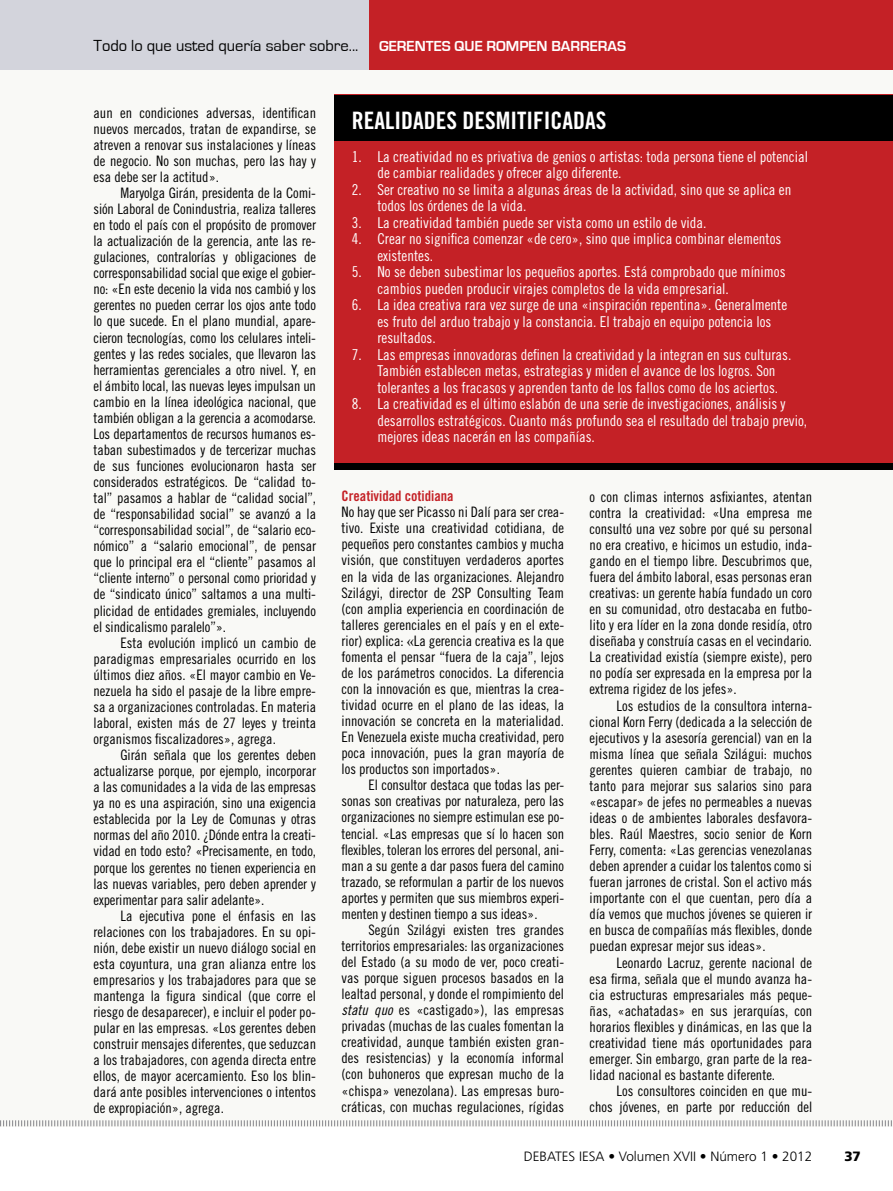
<style>
.page{position:relative;width:893px;height:1191px;background:#fff}
.page>*{position:absolute;margin:0;border:0;box-sizing:border-box;transform-origin:0 0}
.t1{font:24px "Trade Gothic Bold Cond Twenty";color:#fff}
.t2{font:16.5px "Eurostile";color:#000}
.t3{font:15px/16.5px "Trade Gothic Cond Eighteen";color:#fff}
.t4{font:700 15px "Eurostile";color:#fff}
.t5{font:14.4px/16px "Trade Gothic Cond Eighteen";color:#000;text-align:justify}
.t6{font:14.4px "Trade Gothic Bold Cond Twenty";color:#c42126}
.t7{font:300 13.5px "Frutiger";color:#000}
.t8{font:900 13.5px "Frutiger";color:#000}
.s1{font-family:"Times New Roman"}
.s2{font-family:"Trade Gothic Cond Eighteen Obl"}
</style>
<div class="page">
<div style="left:0;top:0;width:893px;height:1126px;background:#f9f9f6"></div>
<div style="left:0;top:0;width:893px;height:69px;background:#d3d4dc"></div>
<div style="left:369px;top:0;width:524px;height:69px;background:#c42126"></div>
<svg style="left:0;top:1120px;width:892px;height:7px"></svg>
<div style="left:335px;top:95px;width:558px;height:374px;background:#c42126"></div>
<div style="left:335px;top:95px;width:558px;height:45px;background:#000"></div>
<div style="left:335px;top:463px;width:558px;height:6px;background:#000"></div>
<p class="t2" style="left:94px;top:37px;width:266px">Todo lo que usted quería saber sobre...</p>
<p class="t4" style="left:379px;top:38px;width:248px">GERENTES QUE ROMPEN BARRERAS</p>
<p class="t5" style="left:94px;top:104px;width:224px">aun en condiciones adversas, identifican nuevos mercados, tratan de expandirse, se atreven a renovar sus instalaciones y líneas de negocio. No son muchas, pero las hay y esa debe ser la actitud».</p>
<p class="t5" style="left:94px;top:185px;width:224px;text-indent:27px">Maryolga Girán, presidenta de la Comi&shy;sión Laboral de Conindustria, realiza talleres en todo el país con el propósito de promover la actualización de la gerencia, ante las re&shy;gulaciones, contralorías y obligaciones de corresponsabilidad social que exige el gobier&shy;no: «En este decenio la vida nos cambió y los gerentes no pueden cerrar los ojos ante todo lo que sucede. En el plano mundial, apare&shy;cieron tecnologías, como los celulares inteli&shy;gentes y las redes sociales, que llevaron las herramientas gerenciales a otro nivel. Y, en el ámbito local, las nuevas leyes impulsan un cambio en la línea ideológica nacional, que también obligan a la gerencia a acomodarse.<br>Los departamentos de recursos humanos es&shy;taban subestimados y de tercerizar muchas de sus funciones evolucionaron hasta ser considerados estratégicos. De “calidad to&shy;tal” pasamos a hablar de “calidad social”, de “responsabilidad social” se avanzó a la “corresponsabilidad social”, de “salario eco&shy;nómico” a “salario emocional”, de pensar que lo principal era el “cliente” pasamos al “cliente interno” o personal como prioridad y de “sindicato único” saltamos a una multi&shy;plicidad de entidades gremiales, incluyendo el sindicalismo paralelo”».</p>
<p class="t5" style="left:94px;top:634px;width:224px;text-indent:27px">Esta evolución implicó un cambio de paradigmas empresariales ocurrido en los últimos diez años. «El mayor cambio en Ve&shy;nezuela ha sido el pasaje de la libre empre&shy;sa a organizaciones controladas. En materia laboral, existen más de 27 leyes y treinta organismos fiscalizadores», agrega.</p>
<p class="t5" style="left:94px;top:747px;width:224px;text-indent:27px">Girán señala que los gerentes deben actualizarse porque, por ejemplo, incorporar a las comunidades a la vida de las empresas ya no es una aspiración, sino una exigencia establecida por la Ley de Comunas y otras normas del año 2010. ¿Dónde entra la creati&shy;vidad en todo esto? «Precisamente, en todo, porque los gerentes no tienen experiencia en las nuevas variables, pero deben aprender y experimentar para salir adelante».</p>
<p class="t5" style="left:94px;top:907px;width:224px;text-indent:27px">La ejecutiva pone el énfasis en las relaciones con los trabajadores. En su opi&shy;nión, debe existir un nuevo diálogo social en esta coyuntura, una gran alianza entre los empresarios y los trabajadores para que se mantenga la figura sindical (que corre el riesgo de desaparecer), e incluir el poder po&shy;pular en las empresas. «Los gerentes deben construir mensajes diferentes, que seduzcan a los trabajadores, con agenda directa entre ellos, de mayor acercamiento. Eso los blin&shy;dará ante posibles intervenciones o intentos de expropiación», agrega.</p>
<h1 class="t1" style="left:352px;top:106px;width:256px">REALIDADES DESMITIFICADAS</h1>
<p class="t3" style="left:377px;top:148px;width:432px;text-indent:-26px">1. La creatividad no es privativa de genios o artistas: toda persona tiene el potencial de cambiar realidades y ofrecer algo diferente.</p>
<p class="t3" style="left:377px;top:181px;width:415px;text-indent:-26px">2. Ser creativo no se limita a algunas áreas de la actividad, sino que se aplica en todos los órdenes de la vida.</p>
<p class="t3" style="left:352px;top:214px;width:356px">3. La creatividad también puede ser vista como un estilo de vida.</p>
<p class="t3" style="left:377px;top:230px;width:406px;text-indent:-26px">4. Crear no significa comenzar «de cero», sino que implica combinar elementos existentes.</p>
<p class="t3" style="left:377px;top:263px;width:410px;text-indent:-26px">5. No se deben subestimar los pequeños aportes. Está comprobado que mínimos cambios pueden producir virajes completos de la vida empresarial.</p>
<p class="t3" style="left:377px;top:296px;width:411px;text-indent:-26px">6. La idea creativa rara vez surge de una «inspiración repentina». Generalmente es fruto del arduo trabajo y la constancia. El trabajo en equipo potencia los resultados.</p>
<p class="t3" style="left:377px;top:346px;width:415px;text-indent:-26px">7. Las empresas innovadoras definen la creatividad y la integran en sus culturas.<br>También establecen metas, estrategias y miden el avance de los logros. Son tolerantes a los fracasos y aprenden tanto de los fallos como de los aciertos.</p>
<p class="t3" style="left:377px;top:395px;width:431px;text-indent:-26px">8. La creatividad es el último eslabón de una serie de investigaciones, análisis y desarrollos estratégicos. Cuanto más profundo sea el resultado del trabajo previo, mejores ideas nacerán en las compañías.</p>
<p class="t6" style="left:342px;top:487px;width:113px">CREATIVIDAD COTIDIANA</p>
<p class="t5" style="left:342px;top:504px;width:224px">No hay que ser Picasso ni Dalí para ser crea&shy;tivo. Existe una creatividad cotidiana, de pequeños pero constantes cambios y mucha visión, que constituyen verdaderos aportes en la vida de las organizaciones. Alejandro Szilágyi, director de 2SP Consulting Team (con amplia experiencia en coordinación de talleres gerenciales en el país y en el exte&shy;rior) explica: <span class="s1">«</span>La gerencia creativa es la que fomenta el pensar “fuera de la caja”, lejos de los parámetros conocidos. La diferencia con la innovación es que, mientras la crea&shy;tividad ocurre en el plano de las ideas, la innovación se concreta en la materialidad.<br>En Venezuela existe mucha creatividad, pero poca innovación, pues la gran mayoría de los productos son importados».</p>
<p class="t5" style="left:342px;top:777px;width:224px;text-indent:27px">El consultor destaca que todas las per&shy;sonas son creativas por naturaleza, pero las organizaciones no siempre estimulan ese po&shy;tencial. «Las empresas que sí lo hacen son flexibles, toleran los errores del personal, ani&shy;man a su gente a dar pasos fuera del camino trazado, se reformulan a partir de los nuevos aportes y permiten que sus miembros experi&shy;menten y destinen tiempo a sus ideas».</p>
<p class="t5" style="left:342px;top:921px;width:224px;text-indent:27px">Según Szilágyi existen tres grandes territorios empresariales: las organizaciones del Estado (a su modo de ver, poco creati&shy;vas porque siguen procesos basados en la lealtad personal, y donde el rompimiento del <span class="s2">statu quo</span> es «castigado»), las empresas privadas (muchas de las cuales fomentan la creatividad, aunque también existen gran&shy;des resistencias) y la economía informal (con buhoneros que expresan mucho de la «chispa» venezolana). Las empresas buro&shy;cráticas, con muchas regulaciones, rígidas</p>
<p class="t5" style="left:590px;top:488px;width:224px">o con climas internos asfixiantes, atentan contra la creatividad: «Una empresa me consultó una vez sobre por qué su personal no era creativo, e hicimos un estudio, inda&shy;gando en el tiempo libre. Descubrimos que, fuera del ámbito laboral, esas personas eran creativas: un gerente había fundado un coro en su comunidad, otro destacaba en futbo&shy;lito y era líder en la zona donde residía, otro diseñaba y construía casas en el vecindario.<br>La creatividad existía (siempre existe), pero no podía ser expresada en la empresa por la extrema rigidez de los jefes».</p>
<p class="t5" style="left:590px;top:697px;width:224px;text-indent:27px">Los estudios de la consultora interna&shy;cional Korn Ferry (dedicada a la selección de ejecutivos y la asesoría gerencial) van en la misma línea que señala Szilágui: muchos gerentes quieren cambiar de trabajo, no tanto para mejorar sus salarios sino para «escapar» de jefes no permeables a nuevas ideas o de ambientes laborales desfavora&shy;bles. Raúl Maestres, socio senior de Korn Ferry, comenta: «Las gerencias venezolanas deben aprender a cuidar los talentos como si fueran jarrones de cristal. Son el activo más importante con el que cuentan, pero día a día vemos que muchos jóvenes se quieren ir en busca de compañías más flexibles, donde puedan expresar mejor sus ideas».</p>
<p class="t5" style="left:590px;top:954px;width:224px;text-indent:27px">Leonardo Lacruz, gerente nacional de esa firma, señala que el mundo avanza ha&shy;cia estructuras empresariales más peque&shy;ñas, «achatadas» en sus jerarquías, con horarios flexibles y dinámicas, en las que la creatividad tiene más oportunidades para emerger. Sin embargo, gran parte de la rea&shy;lidad nacional es bastante diferente.</p>
<p class="t5" style="left:590px;top:1082px;width:224px;text-align:right">Los consultores coinciden en que mu-<br>chos jóvenes, en parte por reducción del</p>
<p class="t7" style="left:524px;top:1148px;width:290px">DEBATES IESA • Volumen XVII • Número 1 • 2012</p>
<p class="t8" style="left:844px;top:1148px;width:18px">37</p>
</div>
